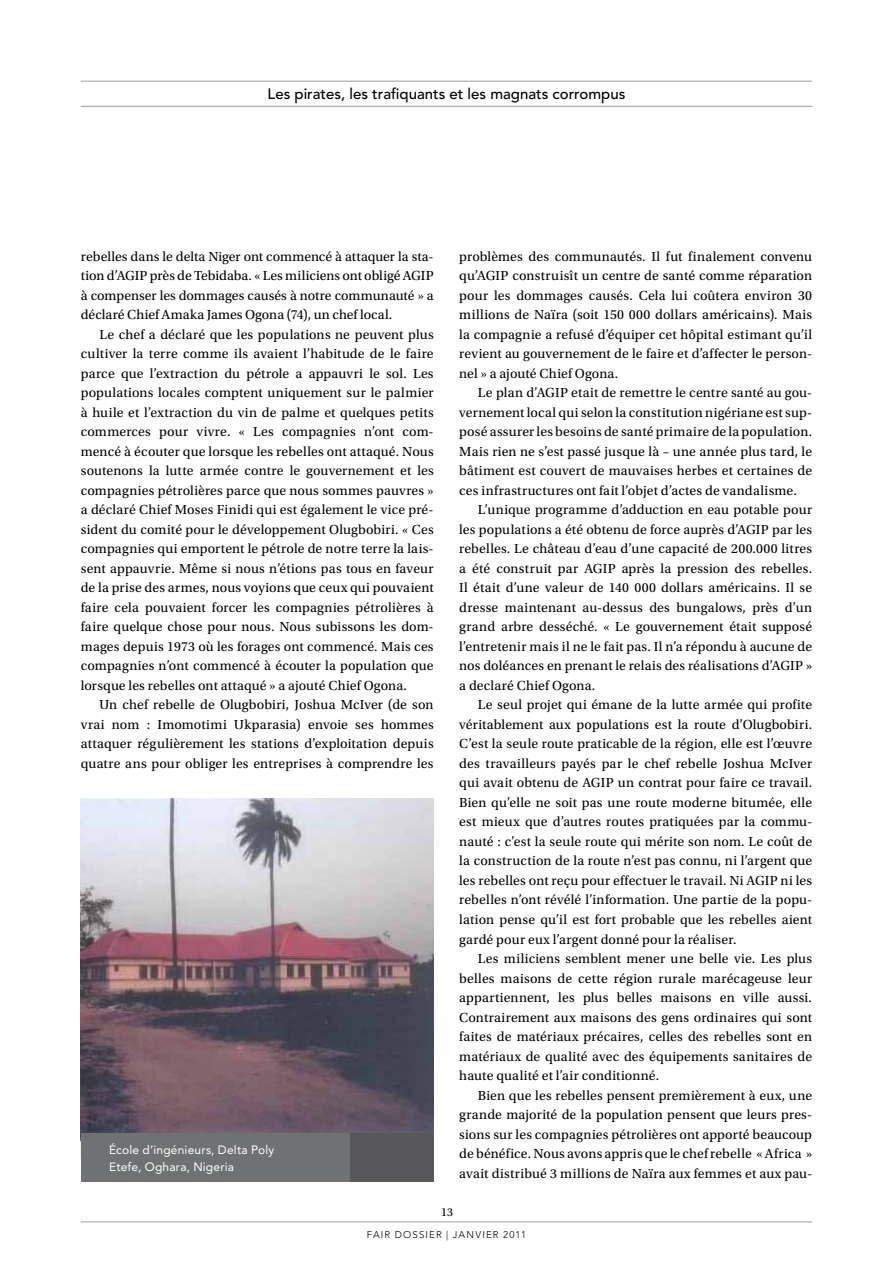
<style>
.page{position:relative;width:893px;height:1263px;background:#fff}
.page>*{position:absolute;margin:0;border:0;box-sizing:border-box;transform-origin:0 0}
.t1{font:500 15px "Avenir LT Std";color:#000}
.t2{font:13.8px/19.5px "Utopia Std";letter-spacing:.01em;color:#000;text-align:justify}
.t3{font:12px/16.5px "Avenir LT Std";letter-spacing:.015em;color:#fff}
.t4{font:12px "Utopia Std";color:#000}
.t5{font:300 9.75px "Avenir LT Std";letter-spacing:.115em;color:#000}
</style>
<div class="page">
<hr style="left:81px;top:81px;width:731px;height:1px;background:#9c9e9f">
<hr style="left:81px;top:106px;width:731px;height:1px;background:#9c9e9f">
<hr style="left:81px;top:1221px;width:731px;height:1px;background:#9c9e9f">
<img style="left:81px;top:798px;width:353px;height:336px">
<div style="left:81px;top:1134px;width:326px;height:48px;background:#707172"></div>
<div style="left:350px;top:1134px;width:84px;height:48px;background:#58585a"></div>
<p class="t1" style="left:268px;top:85px;width:359px">Les pirates, les trafiquants et les magnats corrompus</p>
<p class="t2" style="left:81px;top:247px;width:354px">rebelles dans le delta Niger ont commencé à attaquer la sta&shy;tion d’AGIP près de Tebidaba. « Les miliciens ont obligé AGIP à compenser les dommages causés à notre communauté » a déclaré Chief Amaka James Ogona (74), un chef local.</p>
<p class="t2" style="left:81px;top:325px;width:354px;text-indent:19px">Le chef a déclaré que les populations ne peuvent plus cultiver la terre comme ils avaient l’habitude de le faire parce que l’extraction du pétrole a appauvri le sol. Les populations locales comptent uniquement sur le palmier à huile et l’extraction du vin de palme et quelques petits commerces pour vivre. « Les compagnies n’ont com&shy;mencé à écouter que lorsque les rebelles ont attaqué. Nous soutenons la lutte armée contre le gouvernement et les compagnies pétrolières parce que nous sommes pauvres » a déclaré Chief Moses Finidi qui est également le vice pré&shy;sident du comité pour le développement Olugbobiri. « Ces compagnies qui emportent le pétrole de notre terre la lais&shy;sent appauvrie. Même si nous n’étions pas tous en faveur de la prise des armes, nous voyions que ceux qui pouvaient faire cela pouvaient forcer les compagnies pétrolières à faire quelque chose pour nous. Nous subissons les dom&shy;mages depuis 1973 où les forages ont commencé. Mais ces compagnies n’ont commencé à écouter la population que lorsque les rebelles ont attaqué » a ajouté Chief Ogona.</p>
<p class="t2" style="left:81px;top:695px;width:354px;text-indent:19px">Un chef rebelle de Olugbobiri, Joshua McIver (de son vrai nom : Imomotimi Ukparasia) envoie ses hommes attaquer régulièrement les stations d’exploitation depuis quatre ans pour obliger les entreprises à comprendre les</p>
<p class="t3" style="left:109px;top:1142px;width:167px">École d’ingénieurs, Delta Poly<br>Etefe, Oghara, Nigeria</p>
<p class="t2" style="left:459px;top:247px;width:354px">problèmes des communautés. Il fut finalement convenu qu’AGIP construisît un centre de santé comme réparation pour les dommages causés. Cela lui coûtera environ 30 millions de Naïra (soit 150 000 dollars américains). Mais la compagnie a refusé d’équiper cet hôpital estimant qu’il revient au gouvernement de le faire et d’affecter le person&shy;nel » a ajouté Chief Ogona.</p>
<p class="t2" style="left:459px;top:383px;width:354px;text-indent:19px">Le plan d’AGIP etait de remettre le centre santé au gou&shy;vernement local qui selon la constitution nigériane est sup&shy;posé assurer les besoins de santé primaire de la population.<br>Mais rien ne s’est passé jusque là – une année plus tard, le bâtiment est couvert de mauvaises herbes et certaines de ces infrastructures ont fait l’objet d’actes de vandalisme.</p>
<p class="t2" style="left:459px;top:500px;width:354px;text-indent:19px">L’unique programme d’adduction en eau potable pour les populations a été obtenu de force auprès d’AGIP par les rebelles. Le château d’eau d’une capacité de 200.000 litres a été construit par AGIP après la pression des rebelles.<br>Il était d’une valeur de 140 000 dollars américains. Il se dresse maintenant au-dessus des bungalows, près d’un grand arbre desséché. « Le gouvernement était supposé l’entretenir mais il ne le fait pas. Il n’a répondu à aucune de nos doléances en prenant le relais des réalisations d’AGIP » a declaré Chief Ogona.</p>
<p class="t2" style="left:459px;top:695px;width:354px;text-indent:19px">Le seul projet qui émane de la lutte armée qui profite véritablement aux populations est la route d’Olugbobiri.<br>C’est la seule route praticable de la région, elle est l’œuvre des travailleurs payés par le chef rebelle Joshua McIver qui avait obtenu de AGIP un contrat pour faire ce travail.<br>Bien qu’elle ne soit pas une route moderne bitumée, elle est mieux que d’autres routes pratiquées par la commu&shy;nauté : c’est la seule route qui mérite son nom. Le coût de la construction de la route n’est pas connu, ni l’argent que les rebelles ont reçu pour effectuer le travail. Ni AGIP ni les rebelles n’ont révélé l’information. Une partie de la popu&shy;lation pense qu’il est fort probable que les rebelles aient gardé pour eux l’argent donné pour la réaliser.</p>
<p class="t2" style="left:459px;top:949px;width:354px;text-indent:19px">Les miliciens semblent mener une belle vie. Les plus belles maisons de cette région rurale marécageuse leur appartiennent, les plus belles maisons en ville aussi.<br>Contrairement aux maisons des gens ordinaires qui sont faites de matériaux précaires, celles des rebelles sont en matériaux de qualité avec des équipements sanitaires de haute qualité et l’air conditionné.</p>
<p class="t2" style="left:459px;top:1085px;width:354px;text-indent:19px">Bien que les rebelles pensent premièrement à eux, une grande majorité de la population pensent que leurs pres&shy;sions sur les compagnies pétrolières ont apporté beaucoup de bénéfice. Nous avons appris que le chef rebelle « Africa » avait distribué 3 millions de Naïra aux femmes et aux pau-</p>
<p class="t4" style="left:441px;top:1206px;width:13px">13</p>
<p class="t5" style="left:367px;top:1229px;width:161px">FAIR DOSSI ER | JANVI ER 2011</p>
</div>
